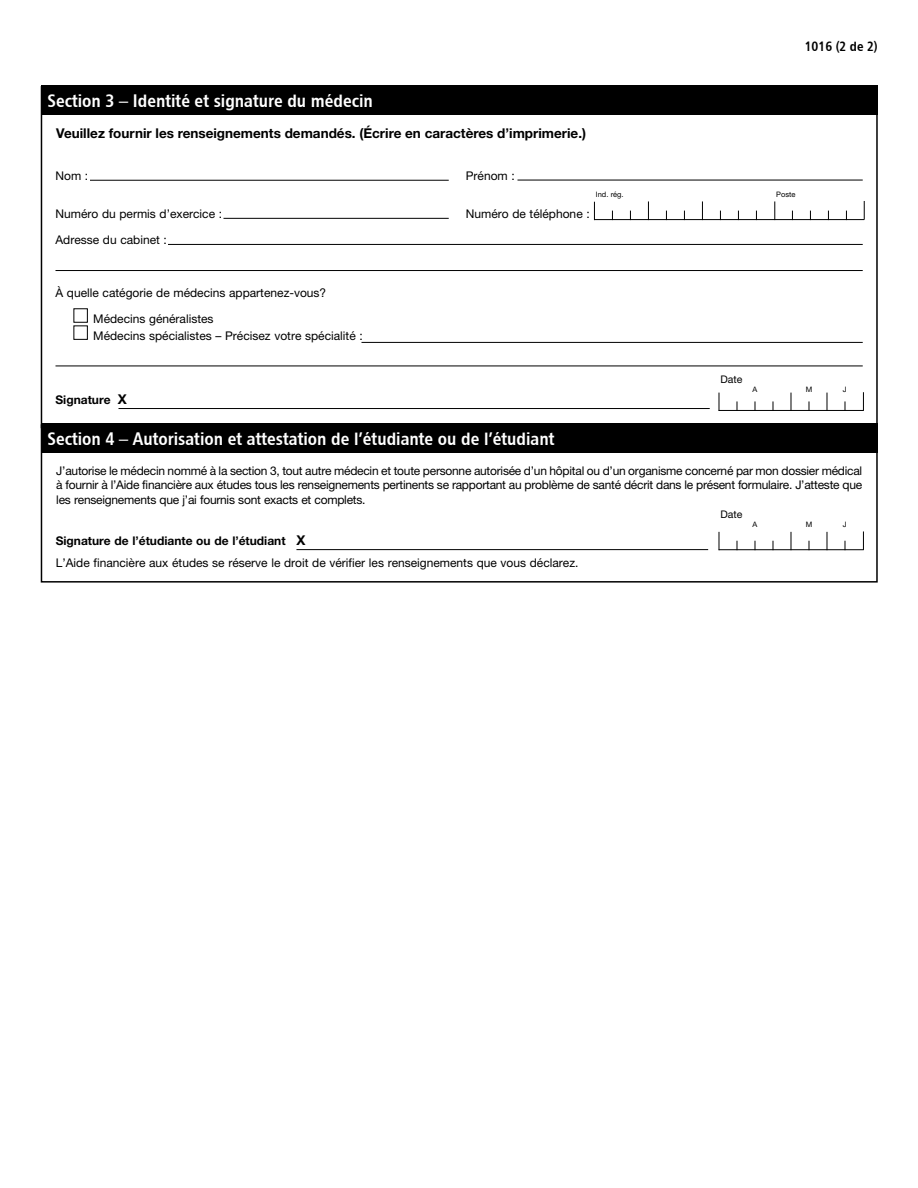
<style>
.page{position:relative;width:918px;height:1188px;background:#fff}
.page>*{position:absolute;margin:0;border:0;box-sizing:border-box;transform-origin:0 0}
.t1{font:18px "Chaloult Cond Demi Gras Normal";color:#fff}
.t2{font:700 13.5px "Helvetica Neue LT Std";color:#000}
.t3{font:13.5px "Chaloult Cond Demi Gras Normal";color:#000}
.t4{font:12px/14.4px "Helvetica Neue LT Std";color:#000}
.t5{font:700 12px "Helvetica Neue LT Std";color:#000}
.t6{font:10.5px "Helvetica Neue LT Std";color:#000}
.t7{font:7.5px "Helvetica Neue LT Std";color:#000}
.s1{font-size:13.5px}
.s2{font-weight:700}
.s3{font-weight:700;font-size:13.5px}
</style>
<div class="page">
<div style="left:41px;top:85px;width:837px;height:30px;background:#000"></div>
<hr style="left:518px;top:180px;width:345px;height:1px;background:#000">
<hr style="left:90px;top:180px;width:359px;height:1px;background:#000">
<hr style="left:224px;top:218px;width:225px;height:1px;background:#000">
<hr style="left:168px;top:244px;width:695px;height:1px;background:#000">
<hr style="left:56px;top:270px;width:807px;height:1px;background:#000">
<hr style="left:362px;top:342px;width:501px;height:1px;background:#000">
<hr style="left:56px;top:366px;width:807px;height:1px;background:#000">
<hr style="left:118px;top:408px;width:592px;height:1px;background:#000">
<div style="left:74px;top:308px;width:14px;height:15px;border:1px solid #000"></div>
<div style="left:74px;top:325px;width:14px;height:15px;border:1px solid #000"></div>
<svg style="left:719px;top:393px;width:1px;height:17px"></svg>
<svg style="left:791px;top:393px;width:1px;height:17px"></svg>
<svg style="left:827px;top:393px;width:1px;height:17px"></svg>
<hr style="left:719px;top:410px;width:145px;height:1px;background:#000">
<svg style="left:863px;top:392px;width:1px;height:19px"></svg>
<div style="left:41px;top:424px;width:837px;height:29px;background:#000"></div>
<svg style="left:719px;top:532px;width:1px;height:17px"></svg>
<svg style="left:791px;top:532px;width:1px;height:17px"></svg>
<svg style="left:827px;top:532px;width:1px;height:17px"></svg>
<hr style="left:719px;top:549px;width:145px;height:1px;background:#000">
<svg style="left:863px;top:531px;width:1px;height:19px"></svg>
<hr style="left:296px;top:549px;width:412px;height:1px;background:#000">
<svg style="left:594px;top:202px;width:1px;height:17px"></svg>
<svg style="left:648px;top:201px;width:1px;height:18px"></svg>
<svg style="left:702px;top:201px;width:1px;height:18px"></svg>
<svg style="left:864px;top:201px;width:1px;height:19px"></svg>
<svg style="left:774px;top:201px;width:1px;height:18px"></svg>
<hr style="left:594px;top:219px;width:270px;height:1px;background:#000">
<div style="left:41px;top:424px;width:837px;height:159px;border:2px solid #000"></div>
<p class="t3" style="left:805px;top:38px;width:75px">1016 (2 de 2)</p>
<h1 class="t1" style="left:47px;top:89px;width:327px">Section 3 – Identité et signature du médecin</h1>
<p class="t2" style="left:56px;top:125px;width:531px">Veuillez fournir les renseignements demandés. (Écrire en caractères d’imprimerie.)</p>
<p class="t4" style="left:56px;top:169px;width:34px">Nom :</p>
<p class="t4" style="left:466px;top:169px;width:51px">Prénom :</p>
<p class="t4" style="left:56px;top:207px;width:168px">Numéro du permis d’exercice :</p>
<p class="t4" style="left:466px;top:207px;width:125px">Numéro de téléphone :</p>
<p class="t4" style="left:56px;top:233px;width:113px">Adresse du cabinet :</p>
<p class="t7" style="left:596px;top:190px;width:29px">Ind. rég.</p>
<p class="t7" style="left:776px;top:190px;width:21px">Poste</p>
<p class="t4" style="left:93px;top:279px;width:235px;line-height:26.1px;text-indent:-38px">À quelle catégorie de médecins appartenez-vous?<br>Médecins généralistes</p>
<p class="t4" style="left:93px;top:328px;width:271px">Médecins spécialistes – Précisez votre spécialité :</p>
<p class="t6" style="left:720px;top:373px;width:23px">Date</p>
<p class="t5" style="left:56px;top:392px;width:73px">Signature <span class="s1">X</span></p>
<p class="t7" style="left:753px;top:385px;width:6px">A</p>
<p class="t7" style="left:806px;top:385px;width:8px">M</p>
<p class="t7" style="left:843px;top:385px;width:5px">J</p>
<h1 class="t1" style="left:47px;top:428px;width:509px">Section 4 – Autorisation et attestation de l’étudiante ou de l’étudiant</h1>
<p class="t4" style="left:56px;top:463px;width:807px;text-align:justify">J’autorise le médecin nommé à la section 3, tout autre médecin et toute personne autorisée d’un hôpital ou d’un organisme concerné par mon dossier médical à fournir à l’Aide financière aux études tous les renseignements pertinents se rapportant au problème de santé décrit dans le présent formulaire. J’atteste que les renseignements que j’ai fournis sont exacts et complets.</p>
<p class="t4" style="left:56px;top:530px;width:524px;line-height:21.9px"><span class="s2">Signature de l’étudiante ou de l’étudiant</span> <span class="s3">X<br></span>L’Aide financière aux études se réserve le droit de vérifier les renseignements que vous déclarez.</p>
<p class="t6" style="left:720px;top:508px;width:23px">Date</p>
<p class="t7" style="left:753px;top:520px;width:6px">A</p>
<p class="t7" style="left:806px;top:520px;width:8px">M</p>
<p class="t7" style="left:843px;top:520px;width:5px">J</p>
</div>
